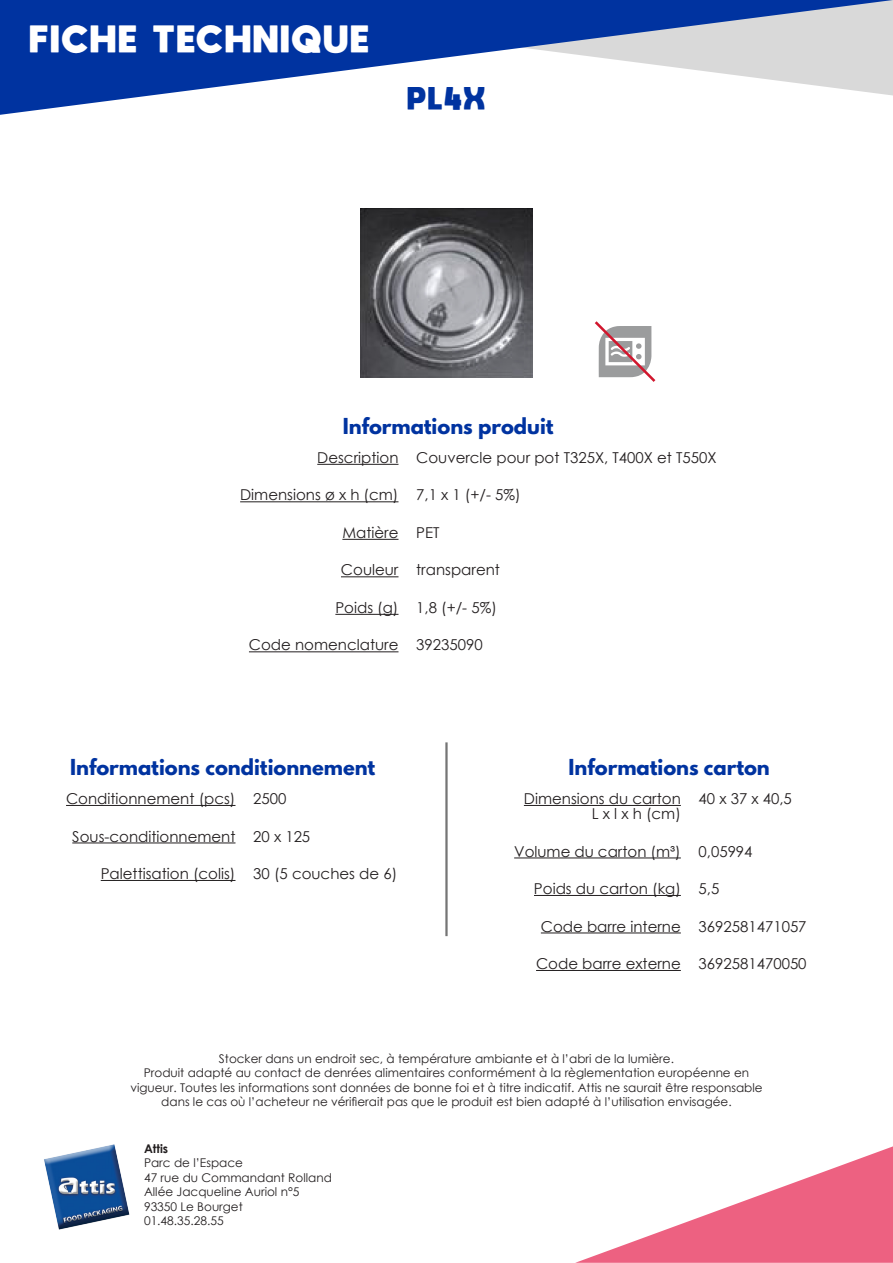
<style>
.page{position:relative;width:893px;height:1263px;background:#fff}
.page>*{position:absolute;margin:0;border:0;box-sizing:border-box;transform-origin:0 0}
.t1{font:800 27px "moon get";letter-spacing:.1em;color:#fff}
.t2{font:800 22.5px "moon get";color:#0033a0}
.t3{font:700 19.5px "League Spartan";color:#0033a0}
.t4{font:15px "Century Gothic";color:#231f20}
.t5{font:12px/14.4px "Century Gothic";color:#231f20;text-align:center}
.t6{font:700 12px "Century Gothic";color:#231f20}
</style>
<div class="page">
<svg style="left:0;top:0;width:893px;height:115px"></svg>
<svg style="left:575px;top:1146px;width:318px;height:117px"></svg>
<hr style="left:317px;top:464px;width:81px;height:1px;background:#231f20">
<hr style="left:240px;top:501px;width:158px;height:1px;background:#231f20">
<hr style="left:342px;top:539px;width:56px;height:1px;background:#231f20">
<hr style="left:341px;top:576px;width:57px;height:1px;background:#231f20">
<hr style="left:335px;top:614px;width:63px;height:1px;background:#231f20">
<hr style="left:249px;top:651px;width:149px;height:1px;background:#231f20">
<img style="left:44px;top:1144px;width:86px;height:85px">
<hr style="left:524px;top:805px;width:157px;height:1px;background:#231f20">
<hr style="left:514px;top:857px;width:167px;height:1px;background:#231f20">
<hr style="left:534px;top:895px;width:147px;height:1px;background:#231f20">
<hr style="left:541px;top:932px;width:140px;height:1px;background:#231f20">
<hr style="left:536px;top:970px;width:145px;height:1px;background:#231f20">
<hr style="left:66px;top:805px;width:169px;height:1px;background:#231f20">
<hr style="left:72px;top:842px;width:163px;height:1px;background:#231f20">
<hr style="left:101px;top:880px;width:134px;height:1px;background:#231f20">
<hr style="left:445px;top:742px;width:3px;height:194px;background:#757575">
<svg style="left:595px;top:321px;width:60px;height:61px"></svg>
<img style="left:361px;top:208px;width:171px;height:169px">
<p class="t1" style="left:30px;top:22px;width:340px">FICHE TECHNIQUE</p>
<p class="t2" style="left:408px;top:84px;width:79px">PL4X</p>
<p class="t3" style="left:343px;top:410px;width:212px">Informations produit</p>
<p class="t4" style="left:317px;top:447px;width:83px">Description</p>
<p class="t4" style="left:240px;top:484px;width:160px">Dimensions ø x h (cm)</p>
<p class="t4" style="left:342px;top:522px;width:58px">Matière</p>
<p class="t4" style="left:341px;top:559px;width:59px">Couleur</p>
<p class="t4" style="left:335px;top:597px;width:65px">Poids (g)</p>
<p class="t4" style="left:249px;top:634px;width:151px">Code nomenclature</p>
<p class="t4" style="left:416px;top:447px;width:302px">Couvercle pour pot T325X, T400X et T550X</p>
<p class="t4" style="left:416px;top:484px;width:106px">7,1 x 1 (+/- 5%)</p>
<p class="t4" style="left:416px;top:522px;width:25px">PET</p>
<p class="t4" style="left:416px;top:559px;width:85px">transparent</p>
<p class="t4" style="left:416px;top:597px;width:82px">1,8 (+/- 5%)</p>
<p class="t4" style="left:416px;top:634px;width:68px">39235090</p>
<p class="t3" style="left:70px;top:751px;width:307px">Informations conditionnement</p>
<p class="t4" style="left:66px;top:788px;width:171px">Conditionnement (pcs)</p>
<p class="t4" style="left:72px;top:826px;width:165px">Sous-conditionnement</p>
<p class="t4" style="left:101px;top:863px;width:136px">Palettisation (colis)</p>
<p class="t4" style="left:253px;top:788px;width:35px">2500</p>
<p class="t4" style="left:253px;top:826px;width:59px">20 x 125</p>
<p class="t4" style="left:253px;top:863px;width:146px">30 (5 couches de 6)</p>
<p class="t3" style="left:569px;top:751px;width:203px">Informations carton</p>
<p class="t4" style="left:524px;top:788px;width:158px">Dimensions du carton</p>
<p class="t4" style="left:592px;top:803px;width:91px">L x l x h (cm)</p>
<p class="t4" style="left:514px;top:841px;width:168px">Volume du carton (m³)</p>
<p class="t4" style="left:534px;top:878px;width:148px">Poids du carton (kg)</p>
<p class="t4" style="left:541px;top:916px;width:142px">Code barre interne</p>
<p class="t4" style="left:536px;top:953px;width:146px">Code barre externe</p>
<p class="t4" style="left:699px;top:788px;width:95px">40 x 37 x 40,5</p>
<p class="t4" style="left:699px;top:841px;width:56px">0,05994</p>
<p class="t4" style="left:699px;top:878px;width:22px">5,5</p>
<p class="t4" style="left:699px;top:916px;width:110px">3692581471057</p>
<p class="t4" style="left:699px;top:953px;width:110px">3692581470050</p>
<p class="t5" style="left:219px;top:1051px;width:457px">Stocker dans un endroit sec, à température ambiante et à l’abri de la lumière.</p>
<p class="t5" style="left:130px;top:1065px;width:634px">Produit adapté au contact de denrées alimentaires conformément à la règlementation européenne en vigueur. Toutes les informations sont données de bonne foi et à titre indicatif. Attis ne saurait être responsable dans le cas où l’acheteur ne vérifierait pas que le produit est bien adapté à l’utilisation envisagée.</p>
<p class="t6" style="left:144px;top:1139px;width:26px">Attis</p>
<p class="t5" style="left:144px;top:1155px;width:100px">Parc de l’Espace</p>
<p class="t5" style="left:144px;top:1170px;width:189px">47 rue du Commandant Rolland</p>
<p class="t5" style="left:144px;top:1184px;width:157px">Allée Jacqueline Auriol n°5</p>
<p class="t5" style="left:144px;top:1199px;width:100px">93350 Le Bourget</p>
<p class="t5" style="left:144px;top:1213px;width:81px">01.48.35.28.55</p>
</div>
